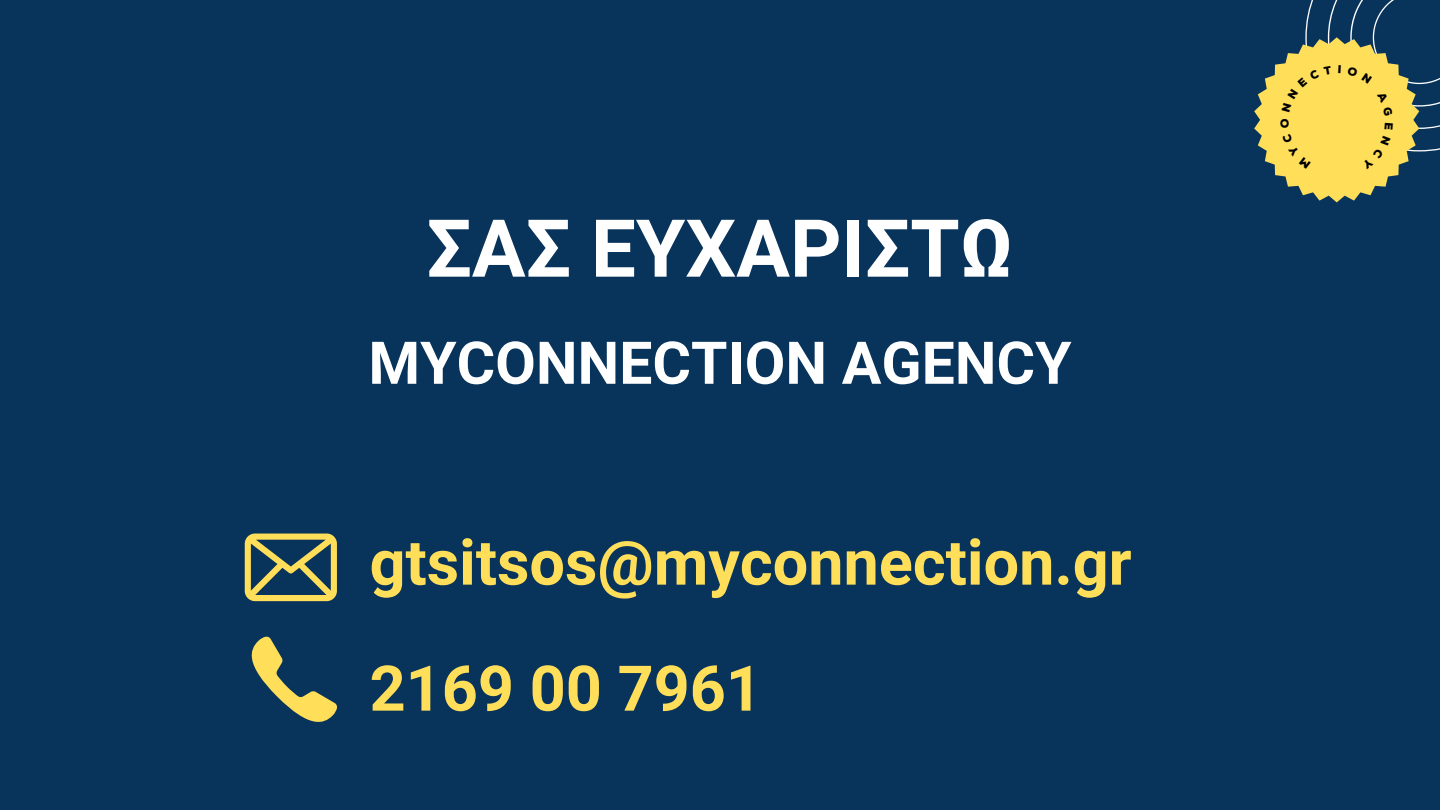
<style>
.page{position:relative;width:1440px;height:810px;background:#08335b}
.page>*{position:absolute;margin:0;border:0;box-sizing:border-box;transform-origin:0 0}
.t1{font:700 80px "Roboto";color:#fff}
.t2{font:700 63px "Roboto";color:#ffde59}
.t3{font:700 59px "Roboto";color:#fff}
</style>
<div class="page">
<svg style="left:245px;top:534px;width:92px;height:67px"></svg>
<svg style="left:251px;top:636px;width:86px;height:86px"></svg>
<svg style="left:1254px;top:0;width:186px;height:202px"></svg>
<p class="t1" style="left:426px;top:203px;width:588px">ΣΑΣ ΕΥΧΑΡΙΣΤΩ</p>
<p class="t3" style="left:368px;top:329px;width:705px">MYCONNECTION AGENCY</p>
<p class="t2" style="left:370px;top:526px;width:763px">gtsitsos@myconnection.gr</p>
<p class="t2" style="left:370px;top:652px;width:394px">2169 00 7961</p>
</div>
